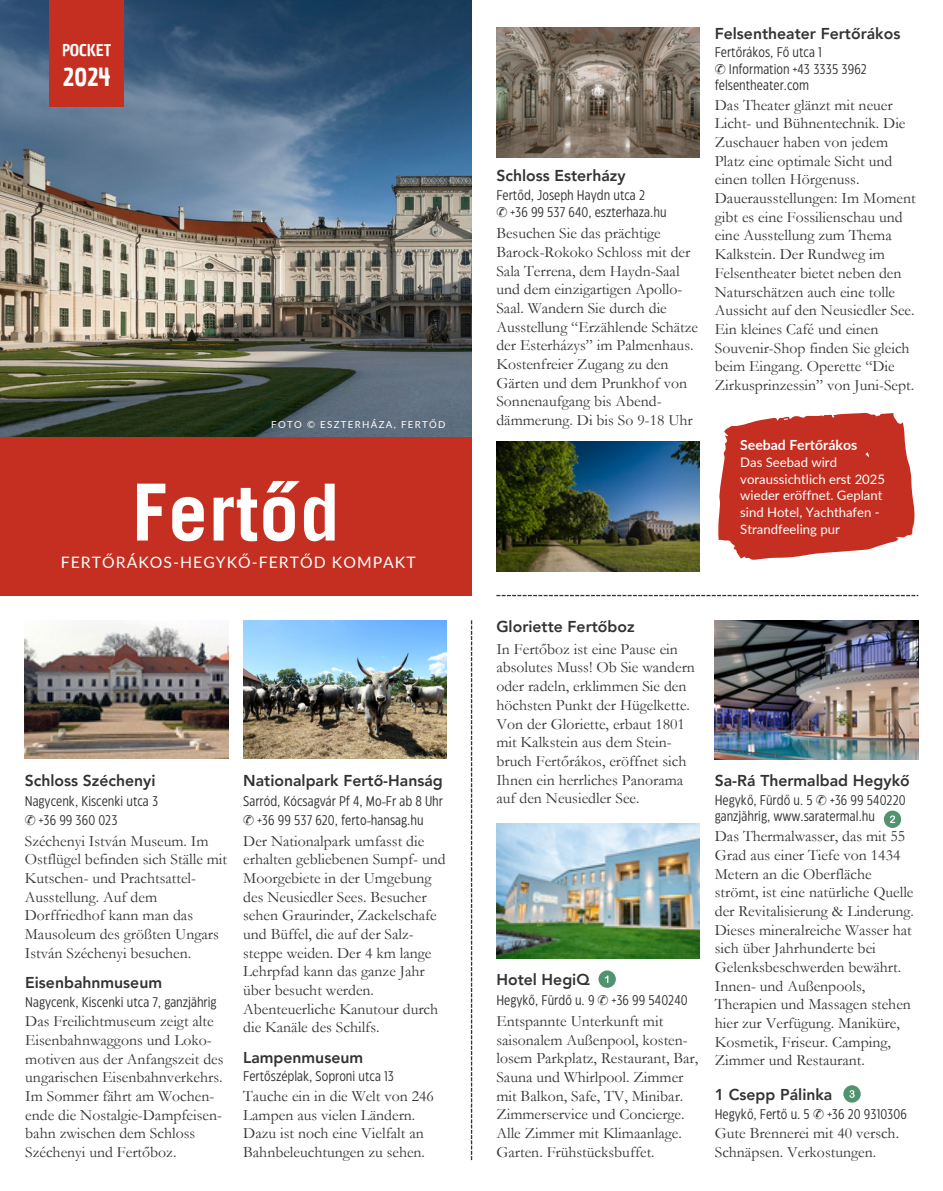
<style>
.page{position:relative;width:943px;height:1191px;background:#fff}
.page>*{position:absolute;margin:0;border:0;box-sizing:border-box;transform-origin:0 0}
.t1{font:700 78.75px "Trade Gothic LT Pro";letter-spacing:.015em;color:#fff}
.t2{font:24.5px "Chau Philomene One";color:#fff}
.t3{font:15.75px/18.7px "Garamond";color:#333}
.t4{font:800 15.75px "Avenir LT Pro";color:#333}
.t5{font:15.75px "Lato";letter-spacing:.065em;color:#fff}
.t6{font:15.75px "Chau Philomene One";color:#fff}
.t7{font:14px/16.3px "Eastman Condensed";color:#333}
.t8{font:700 14px "Lato";color:#fff}
.t9{font:13.12px/16.6px "Lato";color:#fff}
.t10{font:9.62px "Lato";letter-spacing:.14em;color:#fff}
.s1{font-family:"Free Serif"}
.s2{font-family:"Avenir LT Pro";font-weight:800}
</style>
<div class="page">
<img style="left:0;top:0;width:472px;height:443px">
<img style="left:25px;top:620px;width:203px;height:139px">
<div style="left:0;top:437px;width:471px;height:159px;background:#c52f21"></div>
<img style="left:496px;top:27px;width:203px;height:130px">
<img style="left:243px;top:620px;width:203px;height:139px">
<img style="left:496px;top:823px;width:203px;height:135px">
<img style="left:714px;top:620px;width:204px;height:139px">
<svg style="left:496px;top:595px;width:422px;height:1px"></svg>
<svg style="left:471px;top:620px;width:1px;height:540px"></svg>
<div style="left:50px;top:0;width:74px;height:107px;background:#c52f21"></div>
<svg style="left:718px;top:413px;width:196px;height:147px;background:#cc4b3f"></svg>
<img style="left:496px;top:441px;width:203px;height:130px">
<div style="left:883px;top:810px;width:17px;height:17px;background:#50936e;border-radius:50%"></div>
<svg style="left:890px;top:815px;width:5px;height:8px"></svg>
<div style="left:843px;top:1085px;width:17px;height:17px;background:#50936e;border-radius:50%"></div>
<svg style="left:849px;top:1090px;width:5px;height:7px"></svg>
<div style="left:598px;top:970px;width:17px;height:17px;background:#50936e;border-radius:50%"></div>
<svg style="left:604px;top:975px;width:4px;height:8px"></svg>
<p class="t6" style="left:62px;top:40px;width:50px">POCKET</p>
<p class="t2" style="left:63px;top:61px;width:49px">2024</p>
<p class="t10" style="left:271px;top:418px;width:176px">FOTO © ESZTERHÁZA, FERTŐD</p>
<h2 class="t1" style="left:132px;top:483px;width:209px">Fertőd</h2>
<h3 class="t5" style="left:61px;top:552px;width:356px">FERTŐRÁKOS-HEGYKŐ-FERTŐD KOMPAKT</h3>
<p class="t4" style="left:25px;top:774px;width:132px">Schloss Széchenyi</p>
<p class="t7" style="left:25px;top:792px;width:135px;line-height:18.7px">Nagycenk, Kiscenki utca 3 <span class="s1">✆</span> +36 99 360 023</p>
<p class="t3" style="left:25px;top:831px;width:204px">Széchenyi István Museum. Im<br>Ostflügel befinden sich Ställe mit<br>Kutschen- und Prachtsattel-<br>Ausstellung. Auf dem<br>Dorffriedhof kann man das<br>Mausoleum des größten Ungars<br>István Széchenyi besuchen.</p>
<p class="t4" style="left:25px;top:976px;width:138px">Eisenbahnmuseum</p>
<p class="t7" style="left:25px;top:994px;width:193px">Nagycenk, Kiscenki utca 7, ganzjährig</p>
<p class="t3" style="left:25px;top:1012px;width:200px">Das Freilichtmuseum zeigt alte<br>Eisenbahnwaggons und Loko&shy;motiven aus der Anfangszeit des ungarischen Eisenbahnverkehrs.<br>Im Sommer fährt am Wochen&shy;ende die Nostalgie-Dampfeisen&shy;bahn zwischen dem Schloss<br>Széchenyi und Fertőboz.</p>
<h1 class="t4" style="left:243px;top:774px;width:201px">Nationalpark Fertő-Hanság</h1>
<h1 class="t7" style="left:243px;top:792px;width:201px;line-height:18.7px">Sarród, Kócsagvár Pf 4, Mo-Fr ab 8 Uhr <span class="s1">✆</span> +36 99 537 620, ferto-hansag.hu</h1>
<h1 class="t3" style="left:243px;top:831px;width:204px">Der Nationalpark umfasst die erhalten gebliebenen Sumpf- und<br>Moorgebiete in der Umgebung des Neusiedler Sees. Besucher sehen Graurinder, Zackelschafe und Büffel, die auf der Salz&shy;steppe weiden. Der 4 km lange<br>Lehrpfad kann das ganze Jahr über besucht werden.<br>Abenteuerliche Kanutour durch die Kanäle des Schilfs.</h1>
<h3 class="t4" style="left:243px;top:1050px;width:121px">Lampenmuseum</h3>
<h3 class="t7" style="left:243px;top:1069px;width:152px">Fertőszéplak, Soproni utca 13</h3>
<h3 class="t3" style="left:243px;top:1087px;width:192px">Tauche ein in die Welt von 246<br>Lampen aus vielen Ländern.<br>Dazu ist noch eine Vielfalt an<br>Bahnbeleuchtungen zu sehen.</h3>
<h3 class="t4" style="left:496px;top:169px;width:131px">Schloss Esterházy</h3>
<h3 class="t7" style="left:496px;top:187px;width:172px;line-height:17.5px">Fertőd, Joseph Haydn utca 2<br><span class="s1">✆</span> +36 99 537 640, eszterhaza.hu</h3>
<h3 class="t3" style="left:496px;top:224px;width:203px">Besuchen Sie das prächtige<br>Barock-Rokoko Schloss mit der<br>Sala Terrena, dem Haydn-Saal und dem einzigartigen Apollo-<br>Saal. Wandern Sie durch die<br>Ausstellung “Erzählende Schätze der Esterházys” im Palmenhaus.<br>Kostenfreier Zugang zu den<br>Gärten und dem Prunkhof von<br>Sonnenaufgang bis Abend&shy;dämmerung. Di bis So 9-18 Uhr</h3>
<h4 class="t4" style="left:714px;top:27px;width:187px">Felsentheater Fertőrákos</h4>
<h4 class="t7" style="left:714px;top:45px;width:154px">Fertőrákos, Fő utca 1<br><span class="s1">✆</span> Information +43 3335 3962 felsentheater.com</h4>
<h4 class="t3" style="left:714px;top:96px;width:202px">Das Theater glänzt mit neuer<br>Licht- und Bühnentechnik. Die<br>Zuschauer haben von jedem<br>Platz eine optimale Sicht und einen tollen Hörgenuss.<br>Dauerausstellungen: Im Moment gibt es eine Fossilienschau und eine Ausstellung zum Thema<br>Kalkstein. Der Rundweg im<br>Felsentheater bietet neben den<br>Naturschätzen auch eine tolle<br>Aussicht auf den Neusiedler See.<br>Ein kleines Café und einen<br>Souvenir-Shop finden Sie gleich beim Eingang. Operette “Die<br>Zirkusprinzessin” von Juni-Sept.</h4>
<h3 class="t8" style="left:740px;top:436px;width:118px">Seebad Fertőrákos</h3>
<h3 class="t9" style="left:740px;top:454px;width:146px">Das Seebad wird voraussichtlich erst 2025 wieder eröffnet. Geplant sind Hotel, Yachthafen -<br>Strandfeeling pur</h3>
<h3 class="t3" style="left:496px;top:616px;width:183px;line-height:22.2px"><span class="s2">Gloriette Fertőboz<br></span>In Fertőboz ist eine Pause ein</h3>
<h3 class="t3" style="left:496px;top:658px;width:200px">absolutes Muss! Ob Sie wandern oder radeln, erklimmen Sie den höchsten Punkt der Hügelkette.<br>Von der Gloriette, erbaut 1801 mit Kalkstein aus dem Stein&shy;bruch Fertőrákos, eröffnet sich<br>Ihnen ein herrliches Panorama auf den Neusiedler See.</h3>
<h3 class="t4" style="left:496px;top:973px;width:95px">Hotel HegiQ</h3>
<h3 class="t7" style="left:496px;top:992px;width:193px">Hegykő, Fürdő u. 9 <span class="s1">✆</span> +36 99 540240</h3>
<h3 class="t3" style="left:496px;top:1011px;width:203px">Entspannte Unterkunft mit saisonalem Außenpool, kosten&shy;losem Parkplatz, Restaurant, Bar,<br>Sauna und Whirlpool. Zimmer mit Balkon, Safe, TV, Minibar.<br>Zimmerservice und Concierge.<br>Alle Zimmer mit Klimaanlage.<br>Garten. Frühstücksbuffet.</h3>
<h2 class="t4" style="left:714px;top:774px;width:196px">Sa-Rá Thermalbad Hegykő</h2>
<h2 class="t7" style="left:714px;top:793px;width:192px">Hegykő, Fürdő u. 5 <span class="s1">✆</span> +36 99 540220 ganzjährig, www.saratermal.hu</h2>
<h2 class="t3" style="left:714px;top:827px;width:200px">Das Thermalwasser, das mit 55<br>Grad aus einer Tiefe von 1434<br>Metern an die Oberfläche strömt, ist eine natürliche Quelle der Revitalisierung &amp; Linderung.<br>Dieses mineralreiche Wasser hat sich über Jahrhunderte bei<br>Gelenksbeschwerden bewährt.<br>Innen- und Außenpools,<br>Therapien und Massagen stehen hier zur Verfügung. Maniküre,<br>Kosmetik, Friseur. Camping,<br>Zimmer und Restaurant.</h2>
<h3 class="t4" style="left:714px;top:1088px;width:119px">1 Csepp Pálinka</h3>
<h3 class="t7" style="left:714px;top:1106px;width:193px">Hegykő, Fertő u. 5 <span class="s1">✆</span> +36 20 9310306</h3>
<h3 class="t3" style="left:714px;top:1124px;width:186px">Gute Brennerei mit 40 versch.<br>Schnäpsen. Verkostungen.</h3>
</div>
